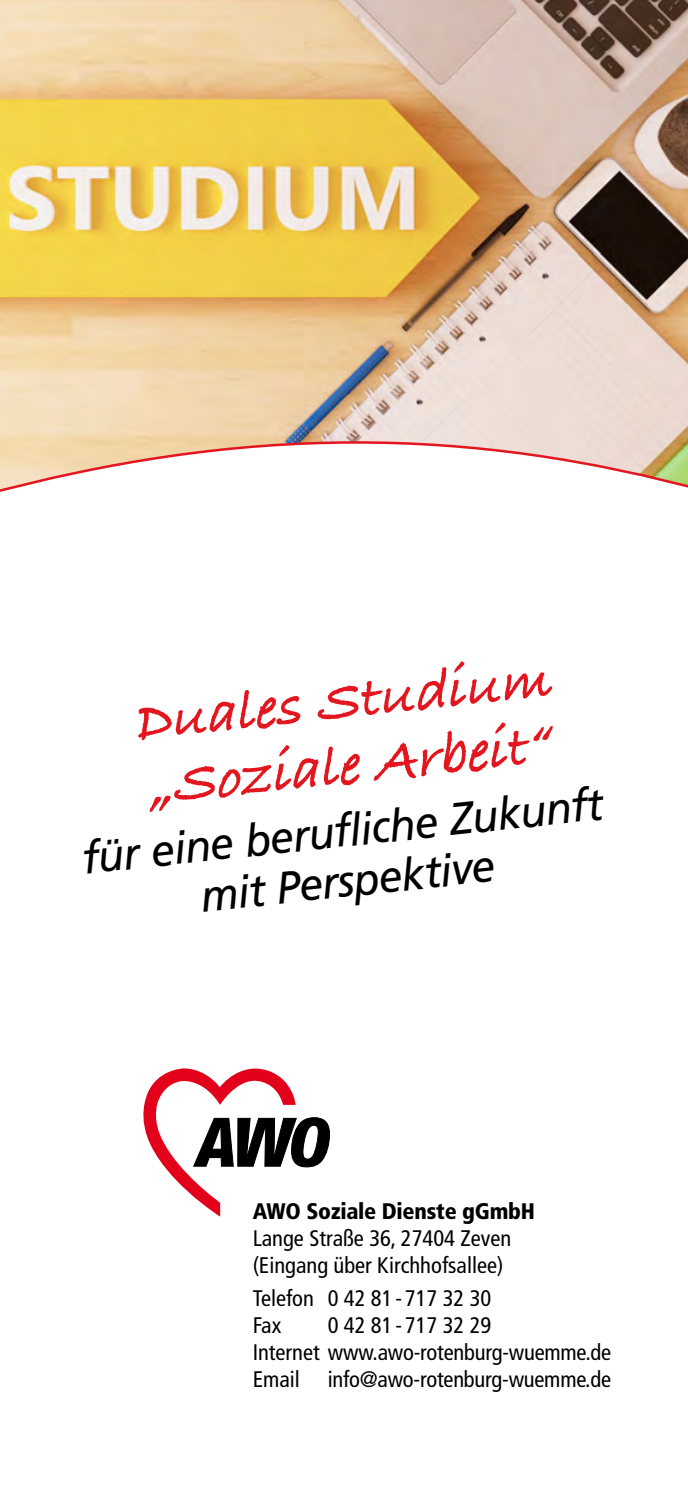
<style>
.page{position:relative;width:688px;height:1489px;background:#fff}
.page>*{position:absolute;margin:0;border:0;box-sizing:border-box;transform-origin:0 0}
.t1{font:italic 700 60px/65px "Bradley Hand ITCTT";color:#e3151e;scale:.95 1}
.t2{font:italic 45px "Frutiger";color:#000;scale:.95 1}
.t3{font:condensed 22.5px/27px "Frutiger";color:#000}
.s1{font-weight:900}
</style>
<div class="page">
<img style="left:0;top:0;width:687px;height:424px">
<svg style="left:0;top:424px;width:687px;height:68px"></svg>
<svg style="left:143px;top:1068px;width:187px;height:149px"></svg>
<p class="t1" style="left:130px;top:687px;width:442px;rotate:-6deg">Duales Studium „Soziale Arbeit“</p>
<p class="t2" style="left:79px;top:832px;width:552px;rotate:-6deg">für eine berufliche Zukunft</p>
<p class="t2" style="left:198px;top:870px;width:313px;rotate:-6deg">mit Perspektive</p>
<p class="t3" style="left:252px;top:1197px;width:284px"><span class="s1">AWO Soziale Dienste gGmbH<br></span>Lange Straße 36, 27404 Zeven (Eingang über Kirchhofsallee)</p>
<p class="t3" style="left:252px;top:1284px;width:240px">Telefon 0 42 81 - 717 32 30<br>Fax</p>
<p class="t3" style="left:252px;top:1311px;width:360px;text-indent:75px">0 42 81 - 717 32 29<br>Internet www.awo-rotenburg-wuemme.de<br>Email info@awo-rotenburg-wuemme.de</p>
</div>
